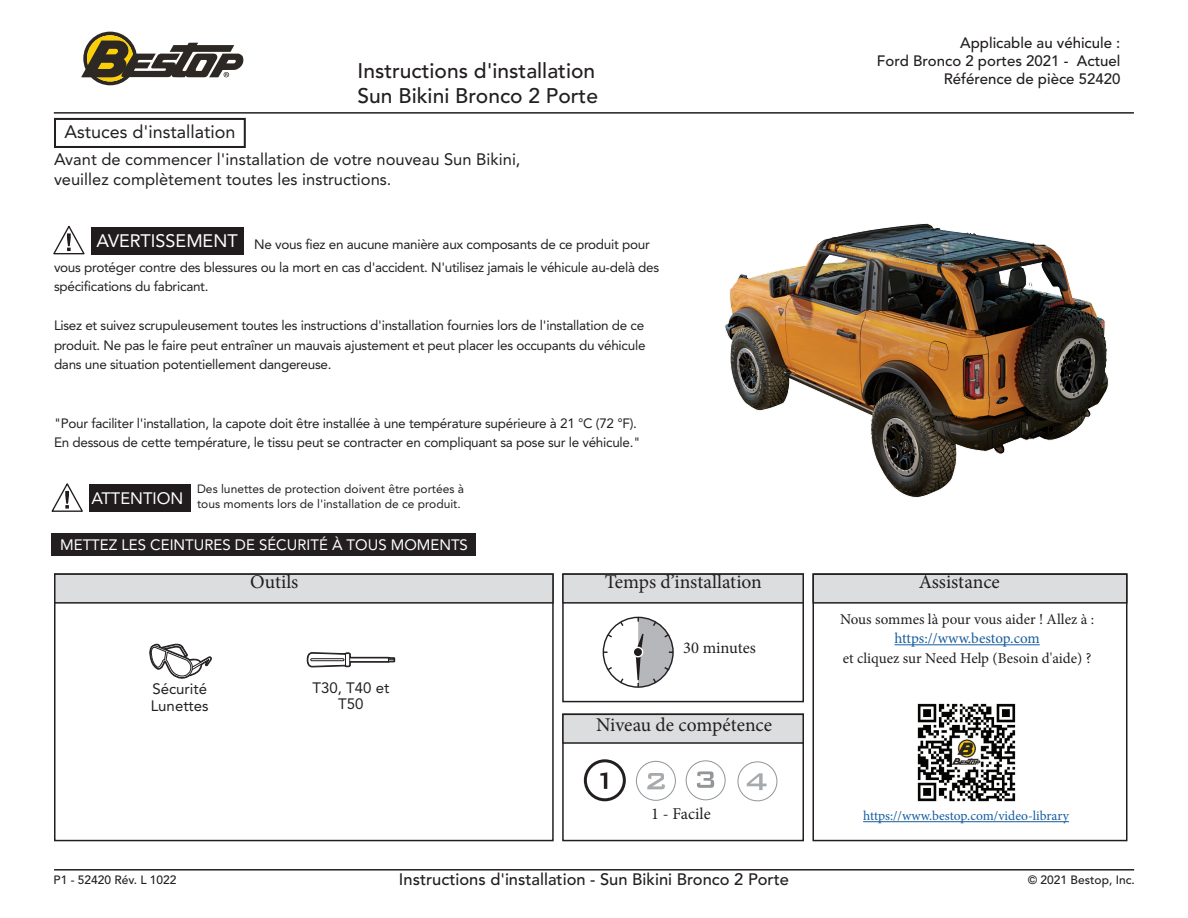
<style>
.page{position:relative;width:1188px;height:918px;background:#fff}
.page>*{position:absolute;margin:0;border:0;box-sizing:border-box;transform-origin:0 0}
.t1{font:500 21px/25.2px "Avenir LT Std";color:#231f20}
.t2{font:19.5px "Minion Pro";color:#231f20}
.t3{font:18px "Avenir LT Std";color:#231f20}
.t4{font:18px "Avenir LT Std";color:#fff}
.t5{font:16.5px/19.8px "Avenir LT Std";color:#231f20}
.t6{font:500 16.5px "Avenir LT Std";color:#231f20}
.t7{font:16.5px "Minion Pro";color:#231f20}
.t8{font:16.5px "Avenir LT Std";color:#fff}
.t9{font:15px/19.5px "Minion Pro";color:#231f20;text-align:center}
.t10{font:500 15px/18px "Avenir LT Std";color:#231f20;text-align:right}
.t11{font:15px "Avenir LT Std";color:#fff}
.t12{font:15px "Avenir LT Std";color:#231f20}
.t13{font:13.5px/19.5px "Avenir LT Std";letter-spacing:-.02em;color:#231f20}
.t14{font:13.5px "Minion Pro";color:#175d9e}
.t15{font:12px/14.4px "Avenir LT Std";color:#231f20}
.t16{font:500 12px "Avenir LT Std";color:#231f20}
.s1{color:#175d9e}
</style>
<div class="page">
<hr style="left:54px;top:112px;width:1080px;height:2px;background:#231f20">
<hr style="left:54px;top:869px;width:1080px;height:2px;background:#231f20">
<svg style="left:81px;top:32px;width:163px;height:53px"></svg>
<div style="left:54px;top:118px;width:192px;height:30px;border:2px solid #231f20"></div>
<svg style="left:51px;top:483px;width:32px;height:29px"></svg>
<div style="left:89px;top:484px;width:101px;height:28px;background:#201c1d"></div>
<div style="left:52px;top:533px;width:424px;height:23px;background:#231f20"></div>
<div style="left:54px;top:573px;width:500px;height:268px;border:2px solid #231f20"></div>
<div style="left:55px;top:574px;width:498px;height:29px;background:#dcdddf"></div>
<div style="left:54px;top:573px;width:500px;height:31px;border:2px solid #231f20"></div>
<div style="left:562px;top:714px;width:242px;height:127px;border:2px solid #231f20"></div>
<div style="left:563px;top:714px;width:240px;height:29px;background:#dcdddf"></div>
<div style="left:562px;top:714px;width:242px;height:30px;border:2px solid #231f20"></div>
<div style="left:562px;top:573px;width:242px;height:129px;border:2px solid #231f20"></div>
<div style="left:563px;top:574px;width:240px;height:29px;background:#dcdddf"></div>
<div style="left:562px;top:573px;width:242px;height:31px;border:2px solid #231f20"></div>
<div style="left:584px;top:759px;width:42px;height:42px;border:3px solid #231f20;border-radius:50%"></div>
<svg style="left:600px;top:772px;width:7px;height:17px"></svg>
<div style="left:636px;top:761px;width:40px;height:40px;border:1px solid #939698;border-radius:50%"></div>
<svg style="left:647px;top:773px;width:18px;height:16px"></svg>
<div style="left:737px;top:761px;width:40px;height:40px;border:1px solid #939698;border-radius:50%"></div>
<svg style="left:747px;top:773px;width:20px;height:17px"></svg>
<div style="left:686px;top:760px;width:40px;height:40px;border:1px solid #939698;border-radius:50%"></div>
<svg style="left:697px;top:771px;width:17px;height:17px"></svg>
<svg style="left:149px;top:643px;width:63px;height:36px"></svg>
<svg style="left:602px;top:616px;width:72px;height:72px"></svg>
<div style="left:633px;top:647px;width:10px;height:10px;background:#201c1d;border-radius:50%"></div>
<div style="left:633px;top:647px;width:10px;height:10px;border:1px solid #fff;border-radius:50%"></div>
<svg style="left:306px;top:652px;width:90px;height:15px"></svg>
<div style="left:310px;top:658px;width:34px;height:3px;border:1px solid #231f20"></div>
<div style="left:813px;top:574px;width:314px;height:29px;background:#dcdddf"></div>
<div style="left:812px;top:573px;width:316px;height:31px;border:2px solid #231f20"></div>
<img style="left:917px;top:703px;width:99px;height:99px">
<hr style="left:895px;top:644px;width:145px;height:1px;background:#175d9e">
<hr style="left:863px;top:821px;width:206px;height:1px;background:#175d9e">
<div style="left:812px;top:573px;width:315px;height:268px;border:2px solid #231f20"></div>
<svg style="left:53px;top:225px;width:32px;height:30px"></svg>
<div style="left:91px;top:227px;width:152px;height:27px;background:#201c1d"></div>
<img style="left:725px;top:223px;width:384px;height:275px">
<svg style="left:824px;top:255px;width:23px;height:9px"></svg>
<svg style="left:999px;top:269px;width:12px;height:15px"></svg>
<svg style="left:1021px;top:263px;width:40px;height:33px"></svg>
<p class="t3" style="left:64px;top:121px;width:173px">Astuces d'installation</p>
<h1 class="t1" style="left:358px;top:58px;width:242px">Instructions d'installation<br>Sun Bikini Bronco 2 Porte</h1>
<p class="t5" style="left:54px;top:150px;width:468px">Avant de commencer l'installation de votre nouveau Sun Bikini, veuillez complètement toutes les instructions.</p>
<p class="t4" style="left:96px;top:230px;width:143px">AVERTISSEMENT</p>
<p class="t13" style="left:54px;top:233px;width:607px;line-height:22.5px;text-indent:200px">Ne vous fiez en aucune manière aux composants de ce produit pour vous protéger contre des blessures ou la mort en cas d'accident. N'utilisez jamais le véhicule au-delà des</p>
<p class="t13" style="left:54px;top:277px;width:156px">spécifications du fabricant.</p>
<p class="t13" style="left:54px;top:316px;width:593px;text-align:justify">Lisez et suivez scrupuleusement toutes les instructions d'installation fournies lors de l'installation de ce produit. Ne pas le faire peut entraîner un mauvais ajustement et peut placer les occupants du véhicule dans une situation potentiellement dangereuse.</p>
<p class="t13" style="left:54px;top:413px;width:584px">"Pour faciliter l'installation, la capote doit être installée à une température supérieure à 21 °C (72 °F).</p>
<p class="t13" style="left:54px;top:433px;width:588px">En dessous de cette température, le tissu peut se contracter en compliquant sa pose sur le véhicule."</p>
<p class="t8" style="left:91px;top:488px;width:94px">ATTENTION</p>
<p class="t15" style="left:197px;top:482px;width:269px">Des lunettes de protection doivent être portées à tous moments lors de l'installation de ce produit.</p>
<p class="t11" style="left:60px;top:537px;width:409px">METTEZ LES CEINTURES DE SÉCURITÉ À TOUS MOMENTS</p>
<p class="t2" style="left:250px;top:569px;width:50px">Outils</p>
<p class="t2" style="left:605px;top:569px;width:159px">Temps d’installation</p>
<p class="t12" style="left:152px;top:681px;width:56px">Sécurité</p>
<p class="t12" style="left:151px;top:697px;width:59px">Lunettes</p>
<p class="t12" style="left:313px;top:679px;width:78px">T30, T40 et</p>
<p class="t12" style="left:338px;top:695px;width:27px">T50</p>
<p class="t7" style="left:683px;top:637px;width:74px">30 minutes</p>
<p class="t2" style="left:596px;top:711px;width:177px">Niveau de compétence</p>
<p class="t7" style="left:651px;top:803px;width:61px">1 - Facile</p>
<p class="t10" style="left:877px;top:34px;width:245px">Applicable au véhicule :<br>Ford Bronco 2 portes 2021 - Actuel<br>Référence de pièce 52420</p>
<p class="t2" style="left:919px;top:569px;width:83px">Assistance</p>
<p class="t9" style="left:840px;top:609px;width:256px">Nous sommes là pour vous aider ! Allez à :</p>
<p class="t9" style="left:843px;top:629px;width:250px"><span class="s1">https://www.bestop.com<br></span>et cliquez sur Need Help (Besoin d'aide) ?</p>
<p class="t14" style="left:863px;top:807px;width:207px">https://www.bestop.com/video-library</p>
<p class="t16" style="left:54px;top:873px;width:124px">P1 - 52420 Rév. L 1022</p>
<p class="t6" style="left:399px;top:870px;width:392px">Instructions d'installation - Sun Bikini Bronco 2 Porte</p>
<p class="t16" style="left:1028px;top:873px;width:109px">© 2021 Bestop, Inc.</p>
</div>
